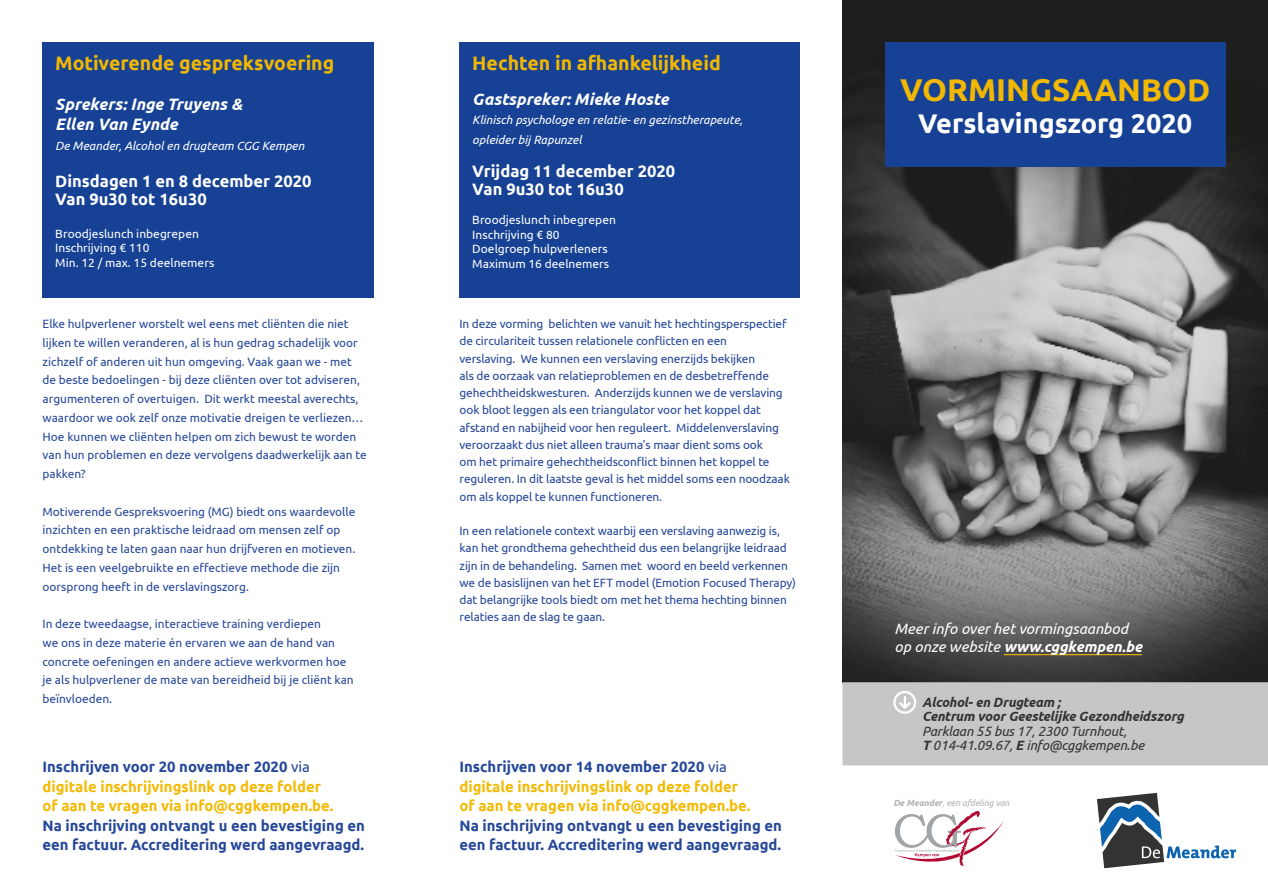
<style>
.page{position:relative;width:1268px;height:893px;background:#fff}
.page>*{position:absolute;margin:0;border:0;box-sizing:border-box;transform-origin:0 0}
.t1{font:700 31.5px "Ubuntu";color:#f2b700}
.t2{font:700 27px "Ubuntu";color:#fff}
.t3{font:700 19.5px "Ubuntu";color:#f2b700}
.t4{font:700 16.5px/18px "Ubuntu";color:#fff}
.t5{font:italic 700 16.5px/19.8px "Ubuntu";color:#fff}
.t6{font:700 15px/19.5px "Ubuntu";color:#f3ba05}
.t7{font:700 15px/19.5px "Ubuntu";color:#264899}
.t8{font:italic 15px/18px "Ubuntu";color:#fff}
.t9{font:italic 13.5px/14.2px "Ubuntu";letter-spacing:-.01em;color:#333332}
.t10{font:italic 700 13.5px/14.2px "Ubuntu";letter-spacing:-.01em;color:#333332}
.t11{font:12px/18.8px "Ubuntu";letter-spacing:-.01em;color:#264899}
.t12{font:12px/14.4px "Ubuntu";color:#fff}
.t13{font:italic 12px/19.5px "Ubuntu";color:#fff}
.t14{font:italic 9px "Ubuntu";letter-spacing:-.01em;color:#b3b2b2}
.s1{color:#264899}
.s2{font-weight:400;color:#264899}
.s3{font-weight:700}
</style>
<div class="page">
<img style="left:842px;top:0;width:425px;height:682px">
<svg style="left:1097px;top:793px;width:138px;height:75px"></svg>
<hr style="left:1003px;top:654px;width:138px;height:1px;background:#f2b700">
<div style="left:884px;top:43px;width:341px;height:124px;background:#164194"></div>
<div style="left:459px;top:43px;width:340px;height:255px;background:#164194"></div>
<svg style="left:895px;top:811px;width:109px;height:55px"></svg>
<div style="left:842px;top:682px;width:425px;height:83px;background:#c6c6c6"></div>
<div style="left:43px;top:43px;width:331px;height:255px;background:#164194"></div>
<h3 class="t3" style="left:55px;top:52px;width:280px">Motiverende gespreksvoering</h3>
<h3 class="t5" style="left:55px;top:94px;width:188px">Sprekers: Inge Truyens &amp;<br>Ellen Van Eynde</h3>
<p class="t13" style="left:55px;top:135px;width:250px">De Meander, Alcohol en drugteam CGG Kempen</p>
<h3 class="t4" style="left:55px;top:172px;width:258px">Dinsdagen 1 en 8 december 2020<br>Van 9u30 tot 16u30</h3>
<p class="t12" style="left:55px;top:226px;width:160px">Broodjeslunch inbegrepen<br>Inschrijving € 110<br>Min. 12 / max. 15 deelnemers</p>
<p class="t11" style="left:43px;top:314px;width:325px">Elke hulpverlener worstelt wel eens met cliënten die niet lijken te willen veranderen, al is hun gedrag schadelijk voor zichzelf of anderen uit hun omgeving. Vaak gaan we - met de beste bedoelingen - bij deze cliënten over tot adviseren, argumenteren of overtuigen. Dit werkt meestal averechts, waardoor we ook zelf onze motivatie dreigen te verliezen… Hoe kunnen we cliënten helpen om zich bewust te worden van hun problemen en deze vervolgens daadwerkelijk aan te pakken?</p>
<p class="t11" style="left:43px;top:502px;width:314px">Motiverende Gespreksvoering (MG) biedt ons waardevolle inzichten en een praktische leidraad om mensen zelf op ontdekking te laten gaan naar hun drijfveren en motieven.<br>Het is een veelgebruikte en effectieve methode die zijn oorsprong heeft in de verslavingszorg.</p>
<p class="t11" style="left:43px;top:614px;width:312px">In deze tweedaagse, interactieve training verdiepen<br>we ons in deze materie én ervaren we aan de hand van concrete oefeningen en andere actieve werkvormen hoe je als hulpverlener de mate van bereidheid bij je cliënt kan beïnvloeden.</p>
<p class="t6" style="left:43px;top:757px;width:292px"><span class="s1">Inschrijven voor 20 november 2020</span> <span class="s2">via </span>digitale inschrijvingslink op deze folder of aan te vragen via info@cggkempen.be.</p>
<p class="t7" style="left:43px;top:816px;width:324px">Na inschrijving ontvangt u een bevestiging en een factuur. Accreditering werd aangevraagd.</p>
<h3 class="t3" style="left:472px;top:52px;width:250px">Hechten in afhankelijkheid</h3>
<h3 class="t5" style="left:472px;top:89px;width:198px">Gastspreker: Mieke Hoste</h3>
<p class="t13" style="left:472px;top:110px;width:272px">Klinisch psychologe en relatie- en gezinstherapeute, opleider bij Rapunzel</p>
<h3 class="t4" style="left:472px;top:162px;width:204px">Vrijdag 11 december 2020<br>Van 9u30 tot 16u30</h3>
<p class="t12" style="left:472px;top:212px;width:145px">Broodjeslunch inbegrepen<br>Inschrijving € 80<br>Doelgroep hulpverleners<br>Maximum 16 deelnemers</p>
<p class="t11" style="left:459px;top:315px;width:332px;line-height:17.2px">In deze vorming belichten we vanuit het hechtingsperspectief de circulariteit tussen relationele conflicten en een<br>verslaving. We kunnen een verslaving enerzijds bekijken<br>als de oorzaak van relatieproblemen en de desbetreffende gehechtheidskwesturen. Anderzijds kunnen we de verslaving ook bloot leggen als een triangulator voor het koppel dat afstand en nabijheid voor hen reguleert. Middelenverslaving veroorzaakt dus niet alleen trauma’s maar dient soms ook<br>om het primaire gehechtheidsconflict binnen het koppel te reguleren. In dit laatste geval is het middel soms een noodzaak om als koppel te kunnen functioneren.</p>
<p class="t11" style="left:459px;top:522px;width:338px;line-height:17.2px">In een relationele context waarbij een verslaving aanwezig is, kan het grondthema gehechtheid dus een belangrijke leidraad zijn in de behandeling. Samen met woord en beeld verkennen we de basislijnen van het EFT model (Emotion Focused Therapy) dat belangrijke tools biedt om met het thema hechting binnen relaties aan de slag te gaan.</p>
<p class="t6" style="left:459px;top:757px;width:292px"><span class="s1">Inschrijven voor 14 november 2020</span> <span class="s2">via </span>digitale inschrijvingslink op deze folder of aan te vragen via info@cggkempen.be.</p>
<p class="t7" style="left:459px;top:816px;width:324px">Na inschrijving ontvangt u een bevestiging en een factuur. Accreditering werd aangevraagd.</p>
<h1 class="t1" style="left:899px;top:71px;width:311px">VORMINGSAANBOD</h1>
<h2 class="t2" style="left:918px;top:107px;width:275px">Verslavingszorg 2020</h2>
<p class="t8" style="left:894px;top:619px;width:249px">Meer info over het vormingsaanbod op onze website <span class="s3">www.cggkempen.be</span></p>
<p class="t10" style="left:921px;top:695px;width:263px">Alcohol- en Drugteam ;<br>Centrum voor Geestelijke Gezondheidszorg</p>
<p class="t9" style="left:921px;top:723px;width:224px">Parklaan 55 bus 17, 2300 Turnhout,<br><span class="s3">T</span> 014-41.09.67, <span class="s3">E</span> info@cggkempen.be</p>
<p class="t14" style="left:893px;top:797px;width:118px"><span class="s3">De Meander</span>, een afdeling van</p>
</div>
